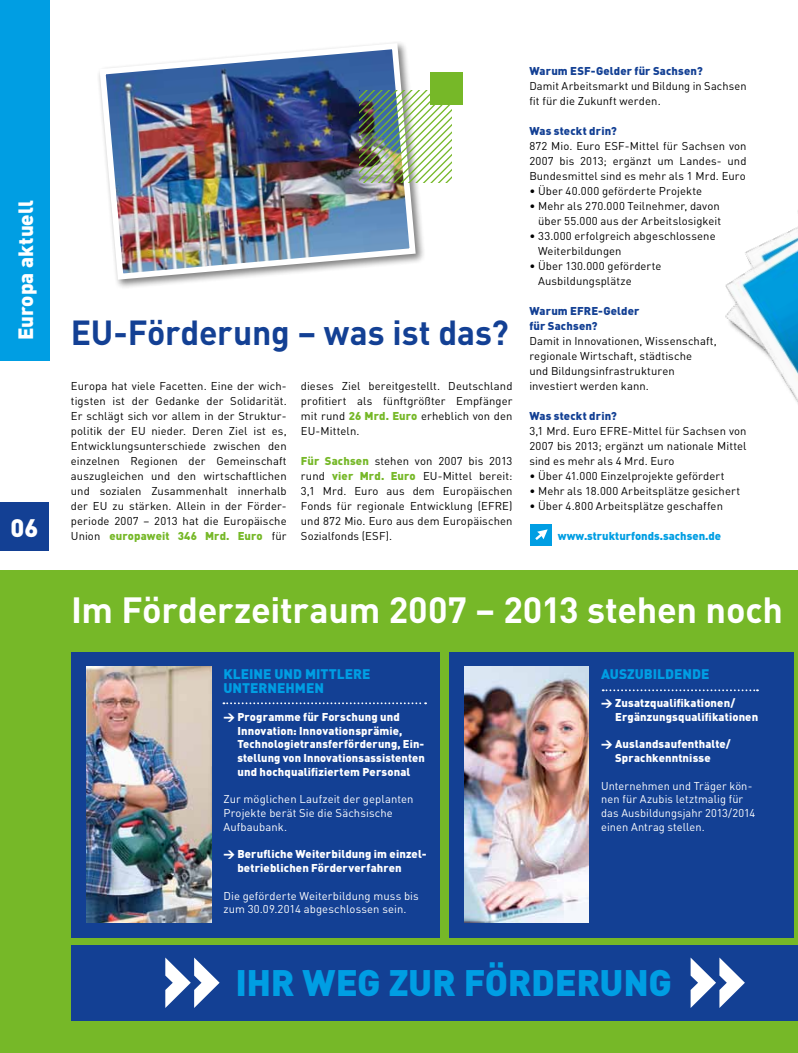
<style>
.page{position:relative;width:798px;height:1053px;background:#fff}
.page>*{position:absolute;margin:0;border:0;box-sizing:border-box;transform-origin:0 0}
.t1{font:900 36.38px "DIN";letter-spacing:-.005em;color:#009ee3}
.t2{font:700 36px "DIN";letter-spacing:-.005em;color:#fff}
.t3{font:700 34.38px "DIN";letter-spacing:-.005em;color:#134094}
.t4{font:900 25px "DIN";color:#fff}
.t5{font:900 20.5px "DIN";color:#fff}
.t6{font:900 13.75px/13.8px "DIN";color:#009ee3}
.t7{font:11.25px/15px "DIN";letter-spacing:.01em;color:#000;text-align:justify}
.t8{font:900 11.25px/13.8px "DIN";letter-spacing:.01em;color:#fff}
.t9{font:11.25px/13.8px "DIN";letter-spacing:.01em;color:#fff}
.t10{font:900 11.25px "DIN";color:#134094}
.t11{font:900 11.25px "DIN";color:#009ee3}
.s1{font-weight:900;color:#76b828}
</style>
<div class="page">
<div style="left:97px;top:40px;width:328px;height:249px;background:#000;opacity:.5"></div>
<img style="left:97px;top:40px;width:321px;height:243px">
<div style="left:0;top:502px;width:49px;height:49px;background:#134094"></div>
<div style="left:0;top:0;width:50px;height:360px;background:#009ee3"></div>
<img style="left:360px;top:91px;width:91px;height:92px">
<div style="left:430px;top:72px;width:33px;height:33px;background:#76b828"></div>
<div style="left:0;top:570px;width:797px;height:482px;background:#76b828"></div>
<div style="left:71px;top:945px;width:726px;height:75px;background:#134094"></div>
<svg style="left:165px;top:957px;width:54px;height:50px"></svg>
<svg style="left:690px;top:957px;width:54px;height:50px"></svg>
<div style="left:448px;top:652px;width:345px;height:285px;background:#134094"></div>
<img style="left:464px;top:667px;width:124px;height:255px">
<div style="left:71px;top:652px;width:368px;height:285px;background:#134094"></div>
<img style="left:87px;top:667px;width:124px;height:255px">
<svg style="left:223px;top:702px;width:203px;height:2px"></svg>
<svg style="left:602px;top:689px;width:155px;height:2px"></svg>
<div style="left:530px;top:524px;width:22px;height:21px;background:#009ee3"></div>
<svg style="left:535px;top:529px;width:12px;height:11px"></svg>
<img style="left:725px;top:227px;width:72px;height:175px">
<h3 class="t5" style="left:12px;top:340px;width:142px;rotate:-90deg">Europa aktuell</h3>
<h3 class="t4" style="left:11px;top:511px;width:29px">06</h3>
<h3 class="t3" style="left:71px;top:310px;width:439px">EU-Förderung – was ist das?</h3>
<p class="t7" style="left:71px;top:378px;width:217px">Europa hat viele Facetten. Eine der wich&shy;tigsten ist der Gedanke der Solidarität.<br>Er schlägt sich vor allem in der Struktur&shy;politik der EU nieder. Deren Ziel ist es, Entwicklungsunterschiede zwischen den einzelnen Regionen der Gemeinschaft auszugleichen und den wirtschaftlichen und sozialen Zusammenhalt innerhalb der EU zu stärken. Allein in der Förder&shy;periode 2007 – 2013 hat die Europäische Union <span class="s1">europaweit 346 Mrd. Euro</span> für</p>
<p class="t7" style="left:301px;top:378px;width:213px">dieses Ziel bereitgestellt. Deutschland profitiert als fünftgrößter Empfänger mit rund <span class="s1">26 Mrd. Euro</span> erheblich von den EU-Mitteln.</p>
<p class="t7" style="left:301px;top:453px;width:213px"><span class="s1">Für Sachsen</span> stehen von 2007 bis 2013 rund <span class="s1">vier Mrd. Euro</span> EU-Mittel bereit:<br>3,1 Mrd. Euro aus dem Europäischen Fonds für regionale Entwicklung (EFRE) und 872 Mio. Euro aus dem Europäischen Sozialfonds (ESF).</p>
<p class="t10" style="left:529px;top:63px;width:49px">Warum ESF-G</p>
<p class="t10" style="left:603px;top:63px;width:101px">elder für Sachsen?</p>
<p class="t7" style="left:529px;top:78px;width:219px">Damit Arbeitsmarkt und Bildung in Sachsen fit für die Zukunft werden.</p>
<p class="t10" style="left:529px;top:123px;width:89px">Was steckt drin?</p>
<p class="t7" style="left:529px;top:138px;width:219px">872 Mio. Euro ESF-Mittel für Sachsen von 2007 bis 2013; ergänzt um Landes- und Bundesmittel sind es mehr als 1 Mrd. Euro</p>
<p class="t7" style="left:529px;top:183px;width:174px">• Über 40.000 geförderte Projekte</p>
<p class="t7" style="left:529px;top:198px;width:193px;text-align:right">• Mehr als 270.000 Teilnehmer, davon über 55.000 aus der Arbeitslosigkeit</p>
<p class="t7" style="left:538px;top:228px;width:179px;text-indent:-9px">• 33.000 erfolgreich abgeschlossene<br>Weiterbildungen</p>
<p class="t7" style="left:538px;top:258px;width:125px;text-indent:-9px">• Über 130.000 geförderte<br>Ausbildungsplätze</p>
<p class="t10" style="left:529px;top:303px;width:49px">Warum EFRE-G</p>
<p class="t10" style="left:610px;top:303px;width:30px">elder</p>
<p class="t10" style="left:529px;top:318px;width:70px">für Sachsen?</p>
<p class="t7" style="left:529px;top:333px;width:189px;text-align:left">Damit in Innovationen, Wissenschaft, regionale Wirtschaft, städtische<br>und Bildungsinfrastrukturen investiert werden kann.</p>
<p class="t10" style="left:529px;top:408px;width:89px">Was steckt drin?</p>
<p class="t7" style="left:529px;top:423px;width:219px">3,1 Mrd. Euro EFRE-Mittel für Sachsen von 2007 bis 2013; ergänzt um nationale Mittel sind es mehr als 4 Mrd. Euro</p>
<p class="t7" style="left:529px;top:468px;width:196px">• Über 41.000 Einzelprojekte gefördert</p>
<p class="t7" style="left:529px;top:483px;width:212px">• Mehr als 18.000 Arbeitsplätze gesichert</p>
<p class="t7" style="left:529px;top:498px;width:195px">• Über 4.800 Arbeitsplätze geschaffen</p>
<p class="t11" style="left:557px;top:528px;width:165px">www.strukturfonds.sachsen.de</p>
<h2 class="t2" style="left:71px;top:586px;width:713px">Im Förderzeitraum 2007 – 2013 stehen noch</h2>
<p class="t6" style="left:223px;top:666px;width:148px">Kleine und mittlere<br>Unternehmen</p>
<p class="t8" style="left:237px;top:709px;width:189px;text-indent:-14px">&gt; Programme für Forschung und Innovation: Innovationsprämie, Technologietransferförderung, Ein&shy;stellung von Innovationsassistenten und hochqualifiziertem Personal</p>
<p class="t9" style="left:223px;top:792px;width:191px">Zur möglichen Laufzeit der geplanten<br>Projekte berät Sie die Sächsische<br>Aufbaubank.</p>
<p class="t8" style="left:237px;top:846px;width:190px;text-indent:-14px">&gt; Berufliche Weiterbildung im einzel&shy;betrieblichen Förderverfahren</p>
<p class="t9" style="left:223px;top:888px;width:197px">Die geförderte Weiterbildung muss bis zum 30.09.2014 abgeschlossen sein.</p>
<p class="t6" style="left:601px;top:666px;width:110px">Auszubildende</p>
<p class="t8" style="left:615px;top:695px;width:144px;text-indent:-14px">&gt; Zusatzqualifikationen/<br>Ergänzungsqualifikationen</p>
<p class="t8" style="left:601px;top:736px;width:131px;text-align:center">&gt; Auslandsaufenthalte/<br>Sprachkenntnisse</p>
<p class="t9" style="left:601px;top:778px;width:156px">Unternehmen und Träger kön&shy;nen für Azubis letztmalig für das Ausbildungsjahr 2013/2014 einen Antrag stellen.</p>
<h1 class="t1" style="left:235px;top:958px;width:438px">Ihr Weg zur Förderung</h1>
</div>
